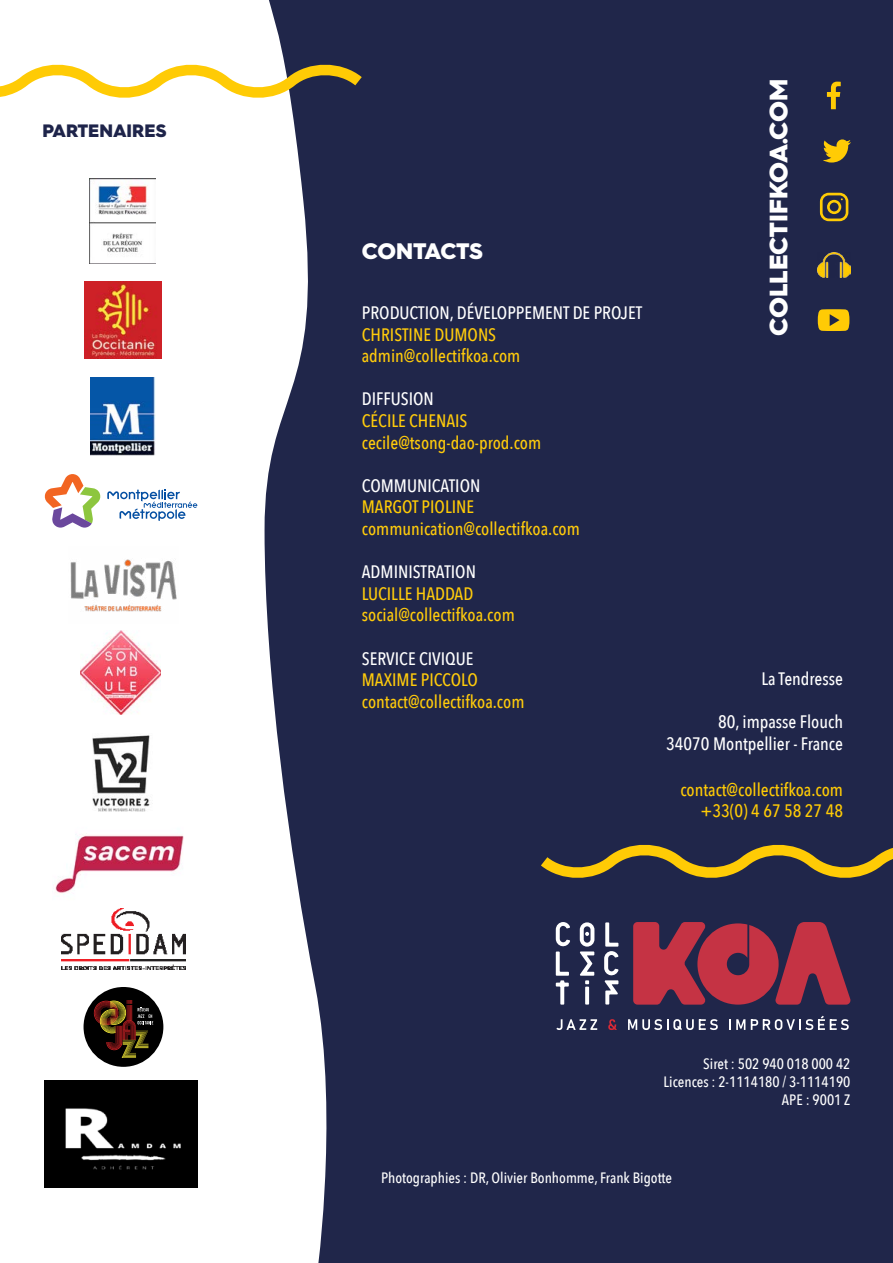
<style>
.page{position:relative;width:893px;height:1263px;background:#fff}
.page>*{position:absolute;margin:0;border:0;box-sizing:border-box;transform-origin:0 0}
.t1{font:900 25.35px "Hurme Geometric Sans 4";color:#fff}
.t2{font:900 22.5px "Hurme Geometric Sans 4";color:#fff}
.t3{font:500 18px/21.6px "Avenir Next Condensed";color:#ffcb0b}
.t4{font:500 18px/21.6px "Avenir Next Condensed";color:#fff;text-align:right}
.t5{font:500 18px/21.6px "Avenir Next Condensed";color:#ffcb05;text-align:right}
.t6{font:900 18px "Hurme Geometric Sans 4";color:#1e244a}
.t7{font:500 15px/18px "Avenir Next Condensed";color:#fff;text-align:right}
</style>
<div class="page">
<div style="left:221px;top:0;width:672px;height:1263px;background:#20264a"></div>
<svg style="left:237px;top:0;width:90px;height:1263px;fill:#fff"></svg>
<div style="left:0;top:0;width:237px;height:1263px;background:#fff"></div>
<img style="left:44px;top:1080px;width:153px;height:107px">
<img style="left:89px;top:179px;width:66px;height:84px">
<img style="left:85px;top:282px;width:77px;height:77px">
<img style="left:91px;top:377px;width:64px;height:79px">
<div style="left:84px;top:988px;width:79px;height:78px;background:#000;border-radius:50%"></div>
<svg style="left:94px;top:1000px;width:59px;height:58px"></svg>
<svg style="left:827px;top:82px;width:14px;height:27px"></svg>
<svg style="left:820px;top:193px;width:28px;height:28px"></svg>
<svg style="left:823px;top:139px;width:28px;height:24px"></svg>
<svg style="left:818px;top:309px;width:31px;height:22px"></svg>
<svg style="left:633px;top:922px;width:218px;height:82px"></svg>
<svg style="left:556px;top:922px;width:14px;height:82px"></svg>
<svg style="left:585px;top:986px;width:4px;height:18px"></svg>
<svg style="left:580px;top:922px;width:14px;height:62px"></svg>
<svg style="left:604px;top:922px;width:15px;height:82px"></svg>
<svg style="left:556px;top:1019px;width:41px;height:11px"></svg>
<svg style="left:608px;top:1019px;width:9px;height:11px"></svg>
<svg style="left:628px;top:1019px;width:90px;height:11px"></svg>
<svg style="left:729px;top:1019px;width:16px;height:11px"></svg>
<svg style="left:751px;top:1016px;width:98px;height:14px"></svg>
<svg style="left:0;top:51px;width:362px;height:60px"></svg>
<svg style="left:541px;top:844px;width:352px;height:34px"></svg>
<img style="left:818px;top:253px;width:32px;height:25px">
<img style="left:70px;top:559px;width:107px;height:53px">
<img style="left:92px;top:735px;width:58px;height:77px">
<img style="left:61px;top:908px;width:125px;height:62px">
<img style="left:81px;top:630px;width:80px;height:85px">
<svg style="left:44px;top:474px;width:57px;height:54px"></svg>
<svg style="left:107px;top:490px;width:90px;height:31px"></svg>
<img style="left:55px;top:834px;width:129px;height:61px">
<p class="t6" style="left:43px;top:118px;width:125px">PARTENAIRES</p>
<p class="t2" style="left:362px;top:235px;width:122px">CONTACTS</p>
<p class="t4" style="left:362px;top:302px;width:282px">PRODUCTION, DÉVELOPPEMENT DE PROJET</p>
<p class="t3" style="left:362px;top:323px;width:160px">CHRISTINE DUMONS admin@collectifkoa.com</p>
<p class="t4" style="left:362px;top:388px;width:74px">DIFFUSION</p>
<p class="t3" style="left:362px;top:410px;width:181px">CÉCILE CHENAIS cecile@tsong-dao-prod.com</p>
<p class="t4" style="left:362px;top:475px;width:120px">COMMUNICATION</p>
<p class="t5" style="left:362px;top:496px;width:114px">MARGOT PIOLINE</p>
<p class="t3" style="left:362px;top:518px;width:220px">communication@collectifkoa.com</p>
<p class="t4" style="left:362px;top:561px;width:116px">ADMINISTRATION</p>
<p class="t3" style="left:362px;top:583px;width:154px">LUCILLE HADDAD social@collectifkoa.com</p>
<p class="t4" style="left:362px;top:647px;width:113px">SERVICE CIVIQUE</p>
<p class="t3" style="left:362px;top:669px;width:164px">MAXIME PICCOLO contact@collectifkoa.com</p>
<h1 class="t1" style="left:761px;top:336px;width:259px;rotate:-90deg">COLLECTIFKOA.COM</h1>
<p class="t4" style="left:761px;top:668px;width:83px">La Tendresse</p>
<p class="t4" style="left:666px;top:711px;width:178px">80, impasse Flouch<br>34070 Montpellier ‑ France</p>
<p class="t5" style="left:680px;top:778px;width:164px">contact@collectifkoa.com +33(0) 4 67 58 27 48</p>
<p class="t7" style="left:664px;top:1055px;width:188px">Siret : 502 940 018 000 42<br>Licences : 2-1114180 / 3-1114190<br>APE : 9001 Z</p>
<p class="t7" style="left:381px;top:1168px;width:293px">Photographies : DR, Olivier Bonhomme, Frank Bigotte</p>
</div>
